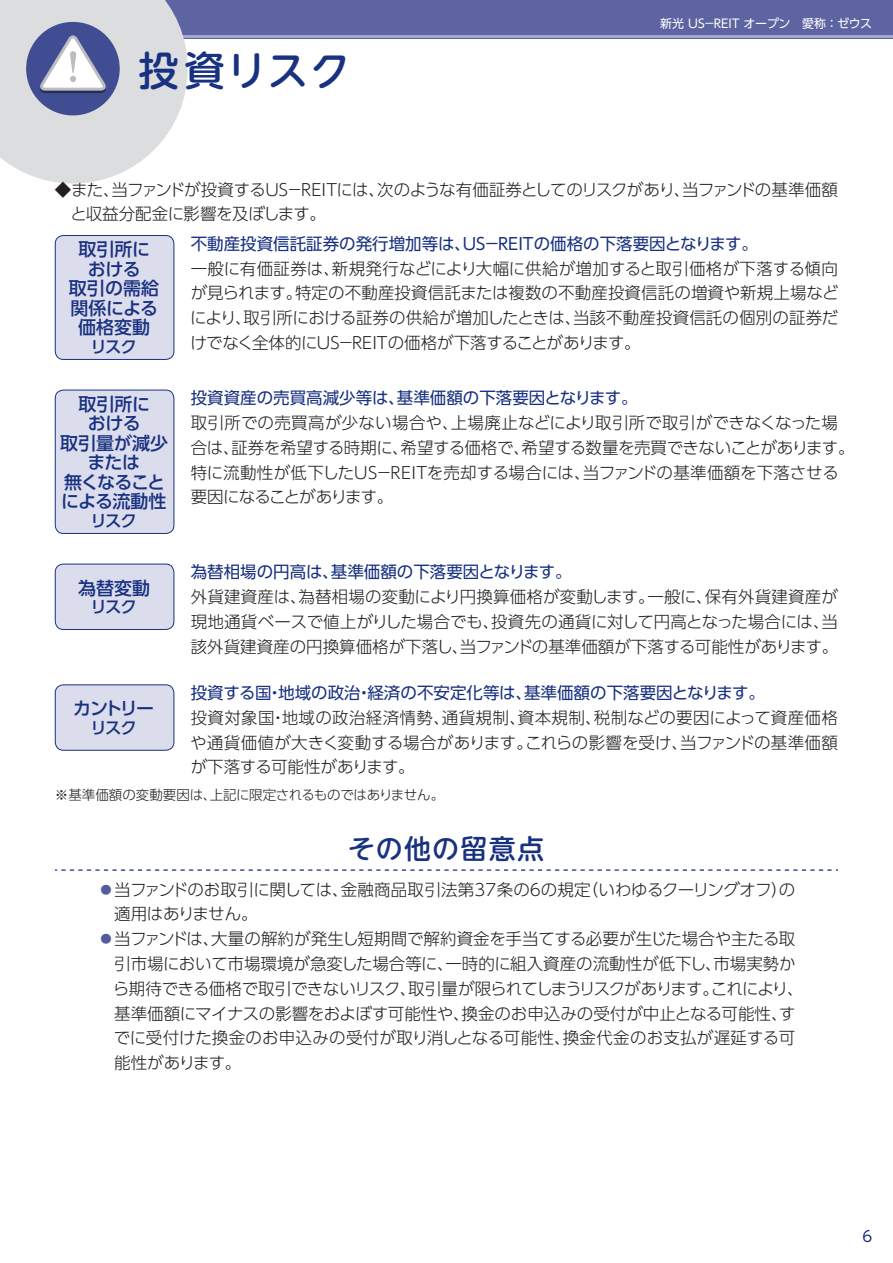
<style>
.page{position:relative;width:893px;height:1263px;background:#fff}
.page>*{position:absolute;margin:0;border:0;box-sizing:border-box;transform-origin:0 0}
.t1{font:500 40.5px "UD Shin M Go Pro";letter-spacing:.045em;color:#183181}
.t2{font:500 27px "UD Shin M Go Pro";letter-spacing:.045em;color:#183181}
.t3{font:500 18px/19.5px "UD Shin Go Pro";letter-spacing:-.015em;color:#183181;text-align:center}
.t4{font:300 16.5px/24.8px "UD Shin Go Pro";letter-spacing:-.005em;color:#231f20;text-align:justify}
.t5{font:16.5px "UD Shin Go Pro";color:#183181}
.t6{font:300 16.5px/24.8px "UD Shin Go Pro";letter-spacing:-.035em;color:#231f20}
.t7{font:500 16.5px "UD Shin Go Pro";letter-spacing:-.085em;color:#183181}
.t8{font:15px "UD Shin Go Pro";color:#183181}
.t9{font:300 13.5px "UD Shin Go Pro";letter-spacing:-.02em;color:#231f20}
.t10{font:12px "UD Shin Go Pro";color:#fff}
.s1{font-size:11.25px;color:#545c9c}
</style>
<div class="page">
<div style="left:0;top:0;width:893px;height:38px;background:#5e64a1"></div>
<hr style="left:0;top:35px;width:893px;height:3px;background:#a5a7cd">
<svg style="left:0;top:0;width:188px;height:183px;background:#c9cbd7"></svg>
<svg style="left:55px;top:869px;width:783px;height:2px"></svg>
<div style="left:55px;top:236px;width:119px;height:123px;background:#dcddec;border-radius:8px"></div>
<div style="left:55px;top:235px;width:119px;height:125px;border:1px solid #183181;border-radius:8px"></div>
<div style="left:55px;top:390px;width:119px;height:143px;background:#dcddec;border-radius:8px"></div>
<div style="left:55px;top:390px;width:119px;height:144px;border:1px solid #183181;border-radius:8px"></div>
<div style="left:55px;top:564px;width:119px;height:65px;background:#dcddec;border-radius:8px"></div>
<div style="left:55px;top:564px;width:119px;height:66px;border:1px solid #183181;border-radius:8px"></div>
<div style="left:55px;top:685px;width:119px;height:65px;background:#dcddec;border-radius:8px"></div>
<div style="left:55px;top:684px;width:119px;height:66px;border:1px solid #183181;border-radius:8px"></div>
<h1 class="t1" style="left:139px;top:38px;width:213px">投資リスク</h1>
<p class="t10" style="left:660px;top:13px;width:213px">新光 US－REIT オープン　愛称 ：ゼウス</p>
<p class="t6" style="left:70px;top:176px;width:769px;text-indent:-15px">◆また、当ファンドが投資するUS－REITには、次のような有価証券としてのリスクがあり、当ファンドの基準価額と収益分配金に影響を及ぼします。</p>
<p class="t5" style="left:191px;top:230px;width:569px">不動産投資信託証券の発行増加等は、US－REITの価格の下落要因となります。</p>
<p class="t4" style="left:190px;top:255px;width:650px">一般に有価証券は、新規発行などにより大幅に供給が増加すると取引価格が下落する傾向が見られます。特定の不動産投資信託または複数の不動産投資信託の増資や新規上場などにより、取引所における証券の供給が増加したときは、当該不動産投資信託の個別の証券だけでなく全体的にUS－REITの価格が下落することがあります。</p>
<p class="t5" style="left:191px;top:385px;width:448px">投資資産の売買高減少等は、基準価額の下落要因となります。</p>
<p class="t4" style="left:191px;top:410px;width:665px;text-align:left">取引所での売買高が少ない場合や、上場廃止などにより取引所で取引ができなくなった場合は、証券を希望する時期に、希望する価格で、希望する数量を売買できないことがあります。特に流動性が低下したUS－REITを売却する場合には、当ファンドの基準価額を下落させる要因になることがあります。</p>
<p class="t3" style="left:69px;top:239px;width:92px">取引所における<br>取引の需給関係による価格変動</p>
<p class="t7" style="left:90px;top:333px;width:48px">リスク</p>
<p class="t3" style="left:60px;top:394px;width:110px">取引所に<br>おける<br>取引量が減少または<br>無くなることによる流動性</p>
<p class="t7" style="left:90px;top:507px;width:48px">リスク</p>
<p class="t5" style="left:191px;top:559px;width:382px">為替相場の円高は、基準価額の下落要因となります。</p>
<p class="t4" style="left:191px;top:584px;width:649px">外貨建資産は、為替相場の変動により円換算価格が変動します。一般に、保有外貨建資産が現地通貨ベースで値上がりした場合でも、投資先の通貨に対して円高となった場合には、当該外貨建資産の円換算価格が下落し、当ファンドの基準価額が下落する可能性があります。</p>
<p class="t5" style="left:191px;top:679px;width:576px">投資する国・地域の政治・経済の不安定化等は、基準価額の下落要因となります。</p>
<p class="t4" style="left:190px;top:704px;width:649px">投資対象国・地域の政治経済情勢、通貨規制、資本規制、税制などの要因によって資産価格や通貨価値が大きく変動する場合があります。これらの影響を受け、当ファンドの基準価額が下落する可能性があります。</p>
<p class="t9" style="left:55px;top:784px;width:391px">※基準価額の変動要因は、上記に限定されるものではありません。</p>
<h2 class="t2" style="left:348px;top:827px;width:197px">その他の留意点</h2>
<p class="t4" style="left:114px;top:876px;width:683px;text-indent:-14px"><span class="s1">●</span> 当ファンドのお取引に関しては、金融商品取引法第37条の６の規定（いわゆるクーリングオフ）の適用はありません。</p>
<p class="t4" style="left:113px;top:926px;width:692px;text-align:left;text-indent:-12px"><span class="s1">●</span> 当ファンドは、大量の解約が発生し短期間で解約資金を手当てする必要が生じた場合や主たる取引市場において市場環境が急変した場合等に、一時的に組入資産の流動性が低下し、市場実勢から期待できる価格で取引できないリスク、取引量が限られてしまうリスクがあります。これにより、基準価額にマイナスの影響をおよぼす可能性や、換金のお申込みの受付が中止となる可能性、すでに受付けた換金のお申込みの受付が取り消しとなる可能性、換金代金のお支払が遅延する可能性があります。</p>
<p class="t3" style="left:78px;top:577px;width:73px">為替変動</p>
<p class="t7" style="left:90px;top:593px;width:48px">リスク</p>
<p class="t3" style="left:73px;top:698px;width:83px">カントリー</p>
<p class="t7" style="left:90px;top:714px;width:48px">リスク</p>
<p class="t8" style="left:862px;top:1224px;width:11px">6</p>
</div>
